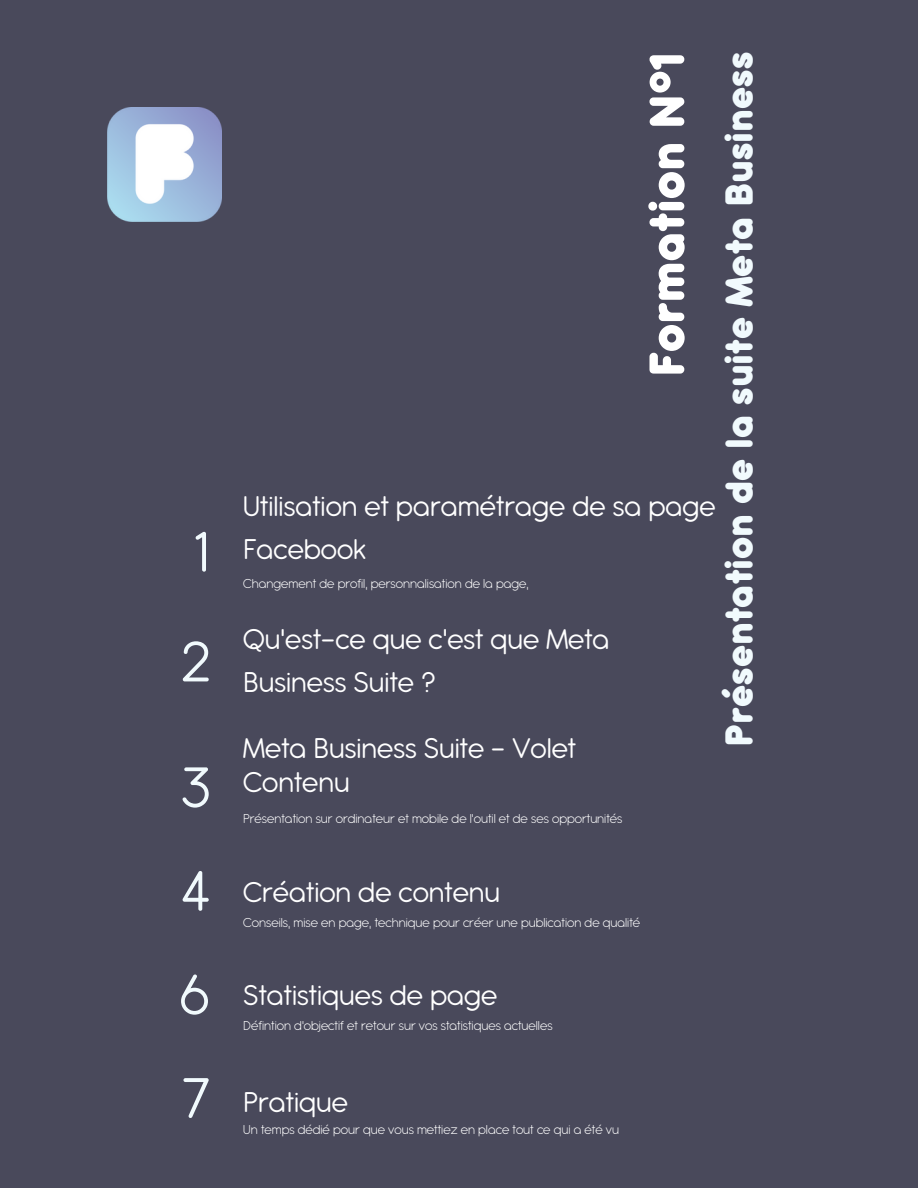
<style>
.page{position:relative;width:918px;height:1188px;background:#49495b}
.page>*{position:absolute;margin:0;border:0;box-sizing:border-box;transform-origin:0 0}
.t1{font:62.25px "Antipasto Pro";color:#f1fafd}
.t2{font:800 54.45px "Antipasto Pro";color:#fff}
.t3{font:800 42.6px "Antipasto Pro";color:#f1fafd}
.t4{font:31.2px/43.3px "Antipasto Pro";color:#fff}
.t5{font:300 14.1px "Antipasto Pro";color:#fff}
</style>
<div class="page">
<img style="left:107px;top:107px;width:115px;height:115px">
<p class="t1" style="left:194px;top:532px;width:17px">1</p>
<p class="t1" style="left:181px;top:642px;width:30px">2</p>
<h3 class="t1" style="left:181px;top:767px;width:30px">3</h3>
<h2 class="t3" style="left:725px;top:747px;width:697px;rotate:-90deg">Présentation de la suite Meta Business</h2>
<h1 class="t2" style="left:649px;top:377px;width:327px;rotate:-90deg">Formation N°1</h1>
<p class="t4" style="left:243px;top:487px;width:474px">Utilisation et paramétrage de sa page<br>Facebook</p>
<h3 class="t5" style="left:243px;top:579px;width:287px">Changement de profil, personnalisation de la page,</h3>
<p class="t4" style="left:243px;top:620px;width:368px">Qu'est-ce que c'est que Meta<br>Business Suite ?</p>
<p class="t4" style="left:243px;top:734px;width:334px;line-height:33.8px">Meta Business Suite - Volet<br>Contenu</p>
<p class="t5" style="left:243px;top:814px;width:381px">Présentation sur ordinateur et mobile de l'outil et de ses opportunités</p>
<h3 class="t1" style="left:181px;top:871px;width:30px">4</h3>
<p class="t4" style="left:243px;top:873px;width:258px">Création de contenu</p>
<h3 class="t5" style="left:243px;top:918px;width:398px">Conseils, mise en page, technique pour créer une publication de qualité</h3>
<p class="t1" style="left:180px;top:975px;width:32px">6</p>
<p class="t4" style="left:243px;top:976px;width:256px">Statistiques de page</p>
<h3 class="t5" style="left:243px;top:1021px;width:311px">Défintion d'objectif et retour sur vos statistiques actuelles</h3>
<p class="t1" style="left:182px;top:1078px;width:30px">7</p>
<p class="t4" style="left:243px;top:1083px;width:106px">Pratique</p>
<h3 class="t5" style="left:243px;top:1125px;width:377px">Un temps dédié pour que vous mettiez en place tout ce qui a été vu</h3>
</div>
